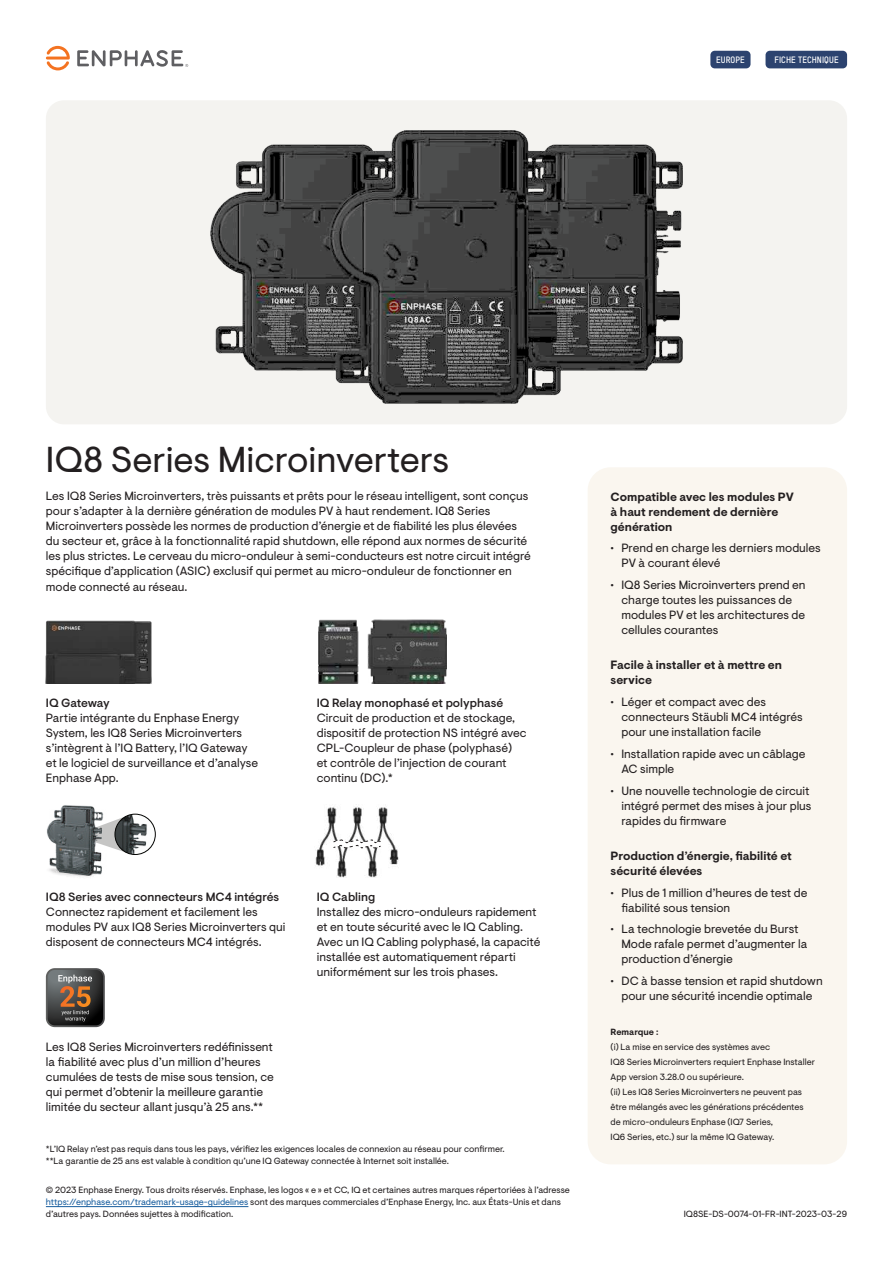
<style>
.page{position:relative;width:893px;height:1263px;background:#fff}
.page>*{position:absolute;margin:0;border:0;box-sizing:border-box;transform-origin:0 0}
.t1{font:36px "Enphase Visuelt";color:#231f20}
.t2{font:12px/15px "Enphase Visuelt";color:#231f20}
.t3{font:700 12px/15px "Enphase Visuelt";color:#231f20}
.t4{font:500 12px "Enphase Visuelt";color:#231f20}
.t5{font:9px/15px "Enphase Visuelt";color:#231f20}
.t6{font:9px "T Star Pro Bold";letter-spacing:.01em;color:#fff}
.t7{font:700 9px "Enphase Visuelt";color:#231f20}
.s1{color:#175d9e}
</style>
<div class="page">
<hr style="left:46px;top:1206px;width:202px;height:1px;background:#175d9e">
<div style="left:46px;top:100px;width:801px;height:324px;background:#f4f3f0;border-radius:18px"></div>
<svg style="left:46px;top:46px;width:24px;height:24px"></svg>
<svg style="left:77px;top:50px;width:111px;height:17px"></svg>
<img style="left:115px;top:814px;width:40px;height:40px;border-radius:20px">
<div style="left:115px;top:814px;width:40px;height:40px;border:1px solid #040503;border-radius:50%"></div>
<svg style="left:127px;top:815px;width:2px;height:38px"></svg>
<img style="left:47px;top:805px;width:80px;height:72px">
<img style="left:315px;top:804px;width:84px;height:73px">
<svg style="left:329px;top:839px;width:57px;height:10px"></svg>
<div style="left:588px;top:467px;width:259px;height:697px;background:#faf6ef;border-radius:23px"></div>
<div style="left:710px;top:51px;width:40px;height:17px;background:#2c436f;border-radius:4px"></div>
<div style="left:765px;top:51px;width:82px;height:17px;background:#2c436f;border-radius:4px"></div>
<img style="left:211px;top:130px;width:471px;height:274px">
<div style="left:46px;top:969px;width:59px;height:58px;border:2px solid #fff;border-radius:8px"></div>
<svg style="left:47px;top:969px;width:57px;height:57px"></svg>
<img style="left:46px;top:621px;width:105px;height:62px">
<img style="left:318px;top:619px;width:128px;height:64px">
<p class="t6" style="left:716px;top:53px;width:30px">EUROPE</p>
<p class="t6" style="left:774px;top:53px;width:66px">FICHE TECHNIQUE</p>
<h1 class="t1" style="left:46px;top:438px;width:405px">IQ8 Series Microinverters</h1>
<p class="t2" style="left:46px;top:489px;width:486px">Les IQ8 Series Microinverters, très puissants et prêts pour le réseau intelligent, sont conçus pour s’adapter à la dernière génération de modules PV à haut rendement. IQ8 Series Microinverters possède les normes de production d’énergie et de fiabilité les plus élevées du secteur et, grâce à la fonctionnalité rapid shutdown, elle répond aux normes de sécurité les plus strictes. Le cerveau du micro-onduleur à semi-conducteurs est notre circuit intégré spécifique d’application (ASIC) exclusif qui permet au micro-onduleur de fonctionner en mode connecté au réseau.</p>
<p class="t4" style="left:46px;top:696px;width:65px">IQ Gateway</p>
<p class="t2" style="left:46px;top:711px;width:214px">Partie intégrante du Enphase Energy System, les IQ8 Series Microinverters s’intègrent à l’IQ Battery, l’IQ Gateway et le logiciel de surveillance et d’analyse Enphase App.</p>
<p class="t4" style="left:317px;top:696px;width:188px">IQ Relay monophasé et polyphasé</p>
<p class="t2" style="left:317px;top:711px;width:211px">Circuit de production et de stockage, dispositif de protection NS intégré avec CPL-Coupleur de phase (polyphasé)<br>et contrôle de l’injection de courant continu (DC).*</p>
<p class="t4" style="left:46px;top:889px;width:235px">IQ8 Series avec connecteurs MC4 intégrés</p>
<p class="t2" style="left:46px;top:904px;width:241px">Connectez rapidement et facilement les modules PV aux IQ8 Series Microinverters qui disposent de connecteurs MC4 intégrés.</p>
<p class="t2" style="left:46px;top:1039px;width:229px">Les IQ8 Series Microinverters redéfinissent la fiabilité avec plus d’un million d’heures cumulées de tests de mise sous tension, ce qui permet d’obtenir la meilleure garantie limitée du secteur allant jusqu’à 25 ans.**</p>
<p class="t4" style="left:317px;top:889px;width:60px">IQ Cabling</p>
<p class="t2" style="left:317px;top:904px;width:225px">Installez des micro-onduleurs rapidement et en toute sécurité avec le IQ Cabling.<br>Avec un IQ Cabling polyphasé, la capacité installée est automatiquement réparti uniformément sur les trois phases.</p>
<p class="t5" style="left:46px;top:1143px;width:460px;line-height:12px">*L’IQ Relay n’est pas requis dans tous les pays, vérifiez les exigences locales de connexion au réseau pour confirmer. **La garantie de 25 ans est valable à condition qu’une IQ Gateway connectée à Internet soit installée.</p>
<p class="t5" style="left:46px;top:1184px;width:525px;line-height:12px">© 2023 Enphase Energy. Tous droits réservés. Enphase, les logos « e » et CC, IQ et certaines autres marques répertoriées à l’adresse <span class="s1">https://enphase.com/trademark-usage-guidelines</span> sont des marques commerciales d’Enphase Energy, Inc. aux États-Unis et dans d’autres pays. Données sujettes à modification.</p>
<p class="t3" style="left:611px;top:489px;width:185px">Compatible avec les modules PV à haut rendement de dernière génération</p>
<p class="t2" style="left:621px;top:541px;width:201px;text-indent:-11px">• Prend en charge les derniers modules<br>PV à courant élevé</p>
<p class="t2" style="left:621px;top:578px;width:186px;text-indent:-11px">• IQ8 Series Microinverters prend en charge toutes les puissances de modules PV et les architectures de cellules courantes</p>
<p class="t3" style="left:611px;top:658px;width:173px">Facile à installer et à mettre en service</p>
<p class="t2" style="left:621px;top:695px;width:183px;text-indent:-11px">• Léger et compact avec des connecteurs Stäubli MC4 intégrés pour une installation facile</p>
<p class="t2" style="left:621px;top:747px;width:186px;text-indent:-11px">• Installation rapide avec un câblage<br>AC simple</p>
<p class="t2" style="left:621px;top:783px;width:192px;text-indent:-11px">• Une nouvelle technologie de circuit intégré permet des mises à jour plus rapides du firmware</p>
<p class="t3" style="left:611px;top:849px;width:183px">Production d’énergie, fiabilité et sécurité élevées</p>
<p class="t2" style="left:621px;top:885px;width:188px;text-indent:-11px">• Plus de 1 million d’heures de test de fiabilité sous tension</p>
<p class="t2" style="left:621px;top:922px;width:187px;text-indent:-11px">• La technologie brevetée du Burst<br>Mode rafale permet d’augmenter la production d’énergie</p>
<p class="t2" style="left:611px;top:974px;width:214px;text-align:center">• DC à basse tension et rapid shutdown pour une sécurité incendie optimale</p>
<p class="t7" style="left:611px;top:1027px;width:49px">Remarque :</p>
<p class="t5" style="left:611px;top:1040px;width:206px">(i) La mise en service des systèmes avec<br>IQ8 Series Microinverters requiert Enphase Installer App version 3.28.0 ou supérieure.<br>(ii) Les IQ8 Series Microinverters ne peuvent pas être mélangés avec les générations précédentes de micro-onduleurs Enphase (IQ7 Series,<br>IQ6 Series, etc.) sur la même IQ Gateway.</p>
<p class="t5" style="left:684px;top:1207px;width:165px">IQ8SE-DS-0074-01-FR-INT-2023-03-29</p>
</div>
